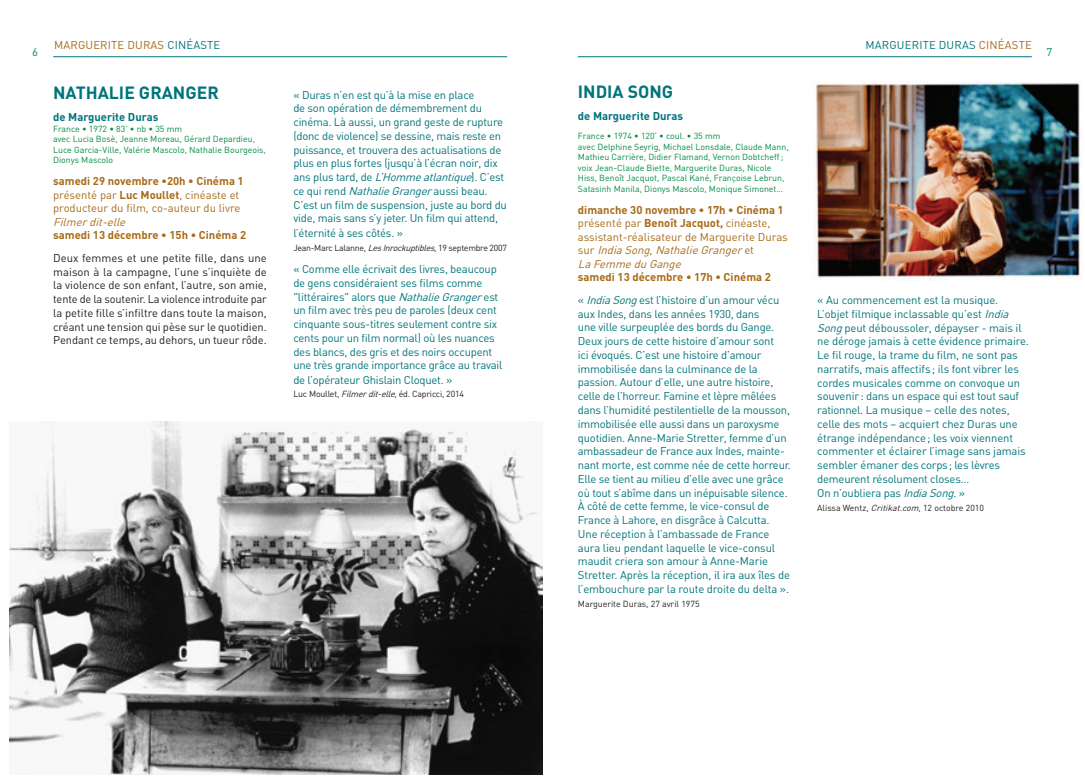
<style>
.page{position:relative;width:1085px;height:780px;background:#fff}
.page>*{position:absolute;margin:0;border:0;box-sizing:border-box;transform-origin:0 0}
.t1{font:700 17.5px "DIN";color:#00747b}
.t2{font:11.25px/13.8px "DIN";letter-spacing:-.02em;color:#00747b}
.t3{font:11.25px/13.8px "DIN";letter-spacing:-.005em;color:#231f20;text-align:justify}
.t4{font:11.25px/13.5px "DIN";color:#a76a16}
.t5{font:700 11.25px/22.5px "DIN";color:#a76a16}
.t6{font:700 11.25px "DIN";color:#00747b}
.t7{font:italic 11.25px "DIN";color:#a76a16}
.t8{font:11.25px "DIN";color:#008b43}
.t9{font:8.75px/10.5px "DIN";color:#008b43}
.t10{font:8.75px "DIN";letter-spacing:-.02em;color:#231f20}
.t11{font:8.75px "DIN";color:#231f20}
.s1{color:#00747b}
.s2{color:#a76a16}
.s3{font-weight:700}
.s4{font-style:italic}
.s5{font-weight:400;color:#00747b}
.s6{font-weight:400;font-style:italic;color:#00747b}
</style>
<div class="page">
<hr style="left:53px;top:56px;width:454px;height:1px;background:#00747b">
<hr style="left:578px;top:56px;width:453px;height:1px;background:#00747b">
<img style="left:10px;top:422px;width:532px;height:352px">
<img style="left:813px;top:81px;width:267px;height:200px">
<p class="t4" style="left:54px;top:38px;width:168px">marguerite duras <span class="s1">Cinéaste</span></p>
<p class="t2" style="left:865px;top:38px;width:168px">marguerite duras <span class="s2">Cinéaste</span></p>
<h1 class="t1" style="left:53px;top:81px;width:24px">Nathalie</h1>
<h1 class="t1" style="left:139px;top:81px;width:24px">Granger</h1>
<p class="t6" style="left:53px;top:110px;width:107px">de Marguerite Duras</p>
<p class="t9" style="left:53px;top:123px;width:214px">France • 1972 • 83’ • nb • 35 mm<br>avec Lucia Bosè, Jeanne Moreau, Gérard Depardieu, Luce Garcia-Ville, Valérie Mascolo, Nathalie Bourgeois, Dionys Mascolo</p>
<p class="t4" style="left:53px;top:174px;width:192px"><span class="s3">samedi 29 novembre •20h • Cinéma 1 </span>présenté par <span class="s3">Luc Moullet</span>, cinéaste et producteur du film, co-auteur du livre</p>
<p class="t7" style="left:53px;top:215px;width:77px">Filmerdit-elle</p>
<p class="t5" style="left:53px;top:223px;width:194px">samedi 13 décembre • 15h • Cinéma 2</p>
<p class="t3" style="left:53px;top:251px;width:215px">Deux femmes et une petite fille, dans une maison à la campagne, l’une s’inquiète de la violence de son enfant, l’autre, son amie, tente de la soutenir. La violence introduite par la petite fille s’infiltre dans toute la maison, créant une tension qui pèse sur le quotidien.<br>Pendant ce temps, au dehors, un tueur rôde.</p>
<p class="t8" style="left:32px;top:45px;width:7px">6</p>
<p class="t8" style="left:1046px;top:45px;width:7px">7</p>
<h1 class="t1" style="left:578px;top:80px;width:17px">India</h1>
<h1 class="t1" style="left:627px;top:80px;width:34px">Song</h1>
<p class="t6" style="left:578px;top:108px;width:107px">de Marguerite Duras</p>
<p class="t9" style="left:578px;top:130px;width:212px">France • 1974 • 120’ • coul. • 35 mm<br>avec Delphine Seyrig, M ichael Lonsdale, Claude Mann, Mathieu Carrière, Didier Flamand, Vernon Dobtcheff; voix Jean-Claude Biette, Marguerite Duras, N icole Hiss, Benoît Jacquot, Pascal Kané, Françoise Lebrun, Satasinh Manila, Dionys Mascolo, Monique Simonet…</p>
<p class="t4" style="left:578px;top:203px;width:211px"><span class="s3">dimanche 30 novembre • 17h • Cinéma 1 </span>présenté par <span class="s3">Benoît Jacquot,</span> cinéaste, assistant-réalisateur de Marguerite Duras s u r <span class="s4">IndiaSong</span>, <span class="s4">NathalieGranger</span>e t <span class="s4">LaFemmeduGange</span></p>
<p class="t5" style="left:578px;top:265px;width:203px">samedi 13 décembre • 17h • Cinéma 2 <span class="s5">«</span> <span class="s6">IndiaSong</span><span class="s5">est l’histoire d’un amour vécu</span></p>
<p class="t2" style="left:578px;top:306px;width:214px">aux I ndes, dans les années 1930, dans<br>une ville surpeuplée des bords du Gange.<br>Deux jours de cette histoire d’amour sont<br>ici évoqués. C’est une histoire d’amour immobilisée dans la culminance de la passion. Autour d’elle, une autre histoire, celle de l’horreur. Famine et lèpre mêlées dans l’humidité pestilentielle de la mousson, immobilisée elle aussi dans un paroxysme quotidien. Anne-Marie Stretter, femme d’un ambassadeur de France aux I ndes, mainte&shy;nant morte, est comme née de cette horreur.<br>Elle se tient au milieu d’elle avec une grâce où tout s’abîme dans un inépuisable silence. à côté de cette femme, le vice-consul de France à Lahore, en disgrâce à Calcutta.<br>U ne réception à l’ambassade de France aura lieu pendant laquelle le vice-consul maudit criera son amour à Anne-Marie Stretter. Après la réception, il ira aux îles de l’embouchure par la route droite du delta ».</p>
<p class="t11" style="left:578px;top:598px;width:123px">Marguerite Duras, 27 avril 1975</p>
<p class="t2" style="left:293px;top:87px;width:215px">« Duras n’en est qu’à la mise en place<br>de son opération de démembrement du cinéma. Là aussi, un grand geste de rupture (donc de violence) se dessine, mais reste en puissance, et trouvera des actualisations de plus en plus fortes (jusqu’à l’écran noir, dix<br>a n s p l u s t a rd , d e <span class="s4">L’Hommeatlantique</span>) . C ’ e s t ce qui rend <span class="s4">NathalieGranger</span>aussi beau.<br>C’est un film de suspension, juste au bord du vide, mais sans s’y jeter. U n film qui attend, l’éternité à ses côtés. »</p>
<p class="t10" style="left:293px;top:242px;width:215px">Jean-M arc Lalanne, <span class="s4">LesInrockuptibles</span>, 19 septembre 2007</p>
<p class="t2" style="left:293px;top:262px;width:211px">« Comme elle écrivait des livres, beaucoup de gens considéraient ses films comme "littéraires" alors que <span class="s4">NathalieGranger</span>est un film avec très peu de paroles (deux cent cinquante sous-titres seulement contre six cents pour un film normal) où les nuances des blancs, des gris et des noirs occupent une très grande importance grâce au travail de l’opérateur Ghislain Cloquet. »</p>
<p class="t10" style="left:293px;top:389px;width:172px">Luc M oullet, <span class="s4">Filmerdit-elle</span>, éd. Capricci, 2014</p>
<p class="t2" style="left:817px;top:293px;width:213px">« Au commencement est la musique.<br>L’objet filmique inclassable qu’est <span class="s4">India Song</span>peut déboussoler, dépayser - mais il ne déroge jamais à cette évidence primaire.<br>Le fil rouge, la trame du film, ne sont pas narratifs, mais affectifs; ils font vibrer les cordes musicales comme on convoque un souvenir: dans un espace qui est tout sauf rationnel. La musique – celle des notes, celle des mots – acquiert chez Duras une étrange indépendance; les voix viennent commenter et éclairer l’image sans jamais sembler émaner des corps; les lèvres demeurent résolument closes…<br>On n’oubliera pas <span class="s4">IndiaSong</span>. »</p>
<p class="t11" style="left:817px;top:502px;width:168px">Alissa Wentz, <span class="s4">Critikat.com</span>, 12 octobre 2010</p>
</div>
